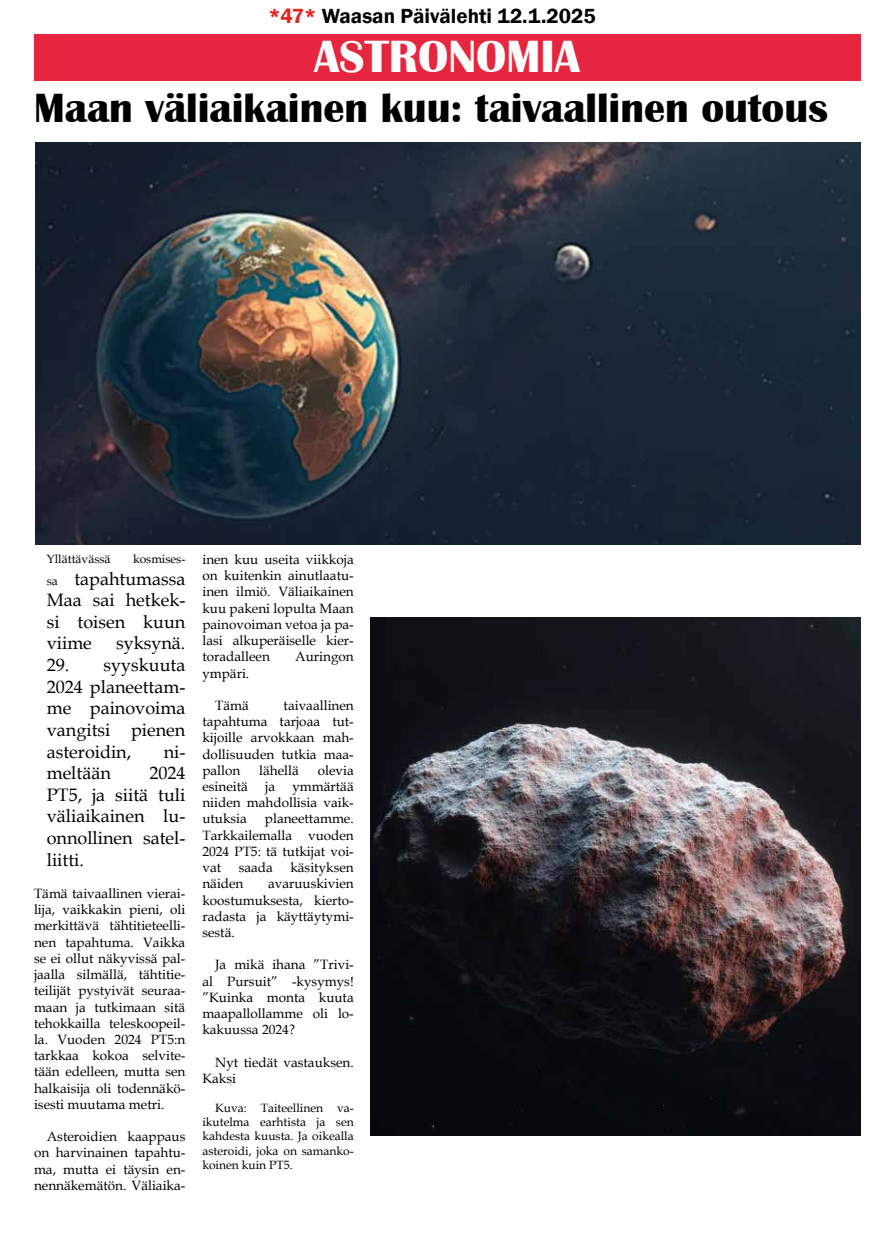
<style>
.page{position:relative;width:893px;height:1234px;background:#fff}
.page>*{position:absolute;margin:0;border:0;box-sizing:border-box;transform-origin:0 0}
.t1{font:700 46.5px "Britannic";color:#fbfdfc}
.t2{font:700 42px "Britannic";color:#000}
.t3{font:600 21px "Franklin Gothic";color:#000}
.t4{font:18px/21.6px "Book Antiqua";color:#000;text-align:justify}
.t5{font:13.5px/16.2px "Book Antiqua";color:#000;text-align:justify}
.t6{font:12px/14.4px "Book Antiqua";color:#000;text-align:justify}
.s1{color:#e5231d}
.s2{font-size:12px}
</style>
<div class="page">
<div style="left:34px;top:34px;width:826px;height:47px;background:#e6263e"></div>
<img style="left:35px;top:142px;width:825px;height:402px">
<img style="left:371px;top:617px;width:489px;height:517px">
<h3 class="t3" style="left:268px;top:3px;width:329px"><span class="s1">*47*</span> Waasan Päivälehti 12.1.2025</h3>
<h1 class="t1" style="left:314px;top:30px;width:268px">ASTRONOMIA</h1>
<h2 class="t2" style="left:34px;top:84px;width:796px">Maan väliaikainen kuu: taivaallinen outous</h2>
<p class="t6" style="left:47px;top:551px;width:65px">Yllättävässä</p>
<p class="t6" style="left:133px;top:551px;width:54px">kosmises-</p>
<h3 class="t4" style="left:47px;top:567px;width:140px"><span class="s2">sa</span> tapahtumassa Maa sai hetkek&shy;si toisen kuun viime</h3>
<h3 class="t4" style="left:116px;top:632px;width:71px">syksynä.</h3>
<h3 class="t4" style="left:47px;top:653px;width:140px">29. syyskuuta 2024 planeettam&shy;me painovoima vangitsi pienen asteroidin,</h3>
<h3 class="t4" style="left:164px;top:740px;width:23px">ni-</h3>
<h3 class="t4" style="left:47px;top:761px;width:66px">meltään</h3>
<h3 class="t4" style="left:47px;top:761px;width:140px;text-indent:103px">2024<br>PT5, ja siitä tuli väliaikainen lu&shy;onnollinen satel&shy;liitti.</h3>
<p class="t5" style="left:34px;top:884px;width:153px">Tämä taivaallinen vierai&shy;lija, vaikkakin pieni, oli merkittävä tähtitieteelli&shy;nen tapahtuma. Vaikka se ei ollut näkyvissä pal&shy;jaalla silmällä, tähtitie&shy;teilijät pystyivät seuraa&shy;maan ja tutkimaan sitä tehokkailla teleskoopeil&shy;la. Vuoden 2024 PT5:n tarkkaa kokoa selvite&shy;tään edelleen, mutta sen halkaisija oli todennäkö&shy;isesti muutama metri.</p>
<p class="t5" style="left:34px;top:1127px;width:153px;text-indent:13px">Asteroidien kaappaus on harvinainen tapahtu&shy;ma, mutta ei täysin en&shy;nennäkemätön. Väliaika-</p>
<p class="t5" style="left:202px;top:551px;width:153px">inen kuu useita viikkoja on kuitenkin ainutlaatu&shy;inen ilmiö. Väliaikainen kuu pakeni lopulta Maan painovoiman vetoa ja pa&shy;lasi alkuperäiselle kier&shy;toradalleen</p>
<p class="t5" style="left:295px;top:648px;width:60px">Auringon</p>
<p class="t5" style="left:202px;top:664px;width:48px">ympäri.</p>
<p class="t5" style="left:215px;top:696px;width:35px">Tämä</p>
<p class="t5" style="left:202px;top:696px;width:153px;text-indent:81px">taivaallinen tapahtuma tarjoaa tut&shy;kijoille arvokkaan mah&shy;dollisuuden tutkia maa&shy;pallon</p>
<p class="t5" style="left:259px;top:761px;width:41px">lähellä</p>
<p class="t5" style="left:318px;top:761px;width:38px">olevia</p>
<p class="t5" style="left:202px;top:777px;width:47px">esineitä</p>
<p class="t5" style="left:265px;top:777px;width:11px">ja</p>
<p class="t5" style="left:202px;top:777px;width:153px;text-indent:90px">ymmärtää niiden mahdollisia vaik&shy;utuksia</p>
<p class="t5" style="left:202px;top:810px;width:153px;text-indent:63px">planeettamme.<br>Tarkkailemalla vuoden 2024 PT5: tä tutkijat voi&shy;vat</p>
<p class="t5" style="left:239px;top:858px;width:36px">saada</p>
<p class="t5" style="left:290px;top:858px;width:65px">käsityksen</p>
<p class="t5" style="left:202px;top:875px;width:43px">näiden</p>
<p class="t5" style="left:202px;top:875px;width:153px;text-indent:66px">avaruuskivien koostumuksesta, kierto&shy;radasta ja käyttäytymi&shy;sestä.</p>
<p class="t5" style="left:202px;top:956px;width:153px;text-indent:13px">Ja mikä ihana ”Trivi&shy;al Pursuit” -kysymys! ”Kuinka monta kuuta maapallollamme oli lo&shy;kakuussa 2024?</p>
<p class="t5" style="left:202px;top:1053px;width:153px;text-indent:13px">Nyt tiedät vastauksen.<br>Kaksi</p>
<p class="t6" style="left:202px;top:1099px;width:153px;text-indent:13px">Kuva: Taiteellinen va&shy;ikutelma earhtista ja sen kahdesta kuusta. Ja oikealla asteroidi, joka on samanko&shy;koinen kuin PT5.</p>
</div>
